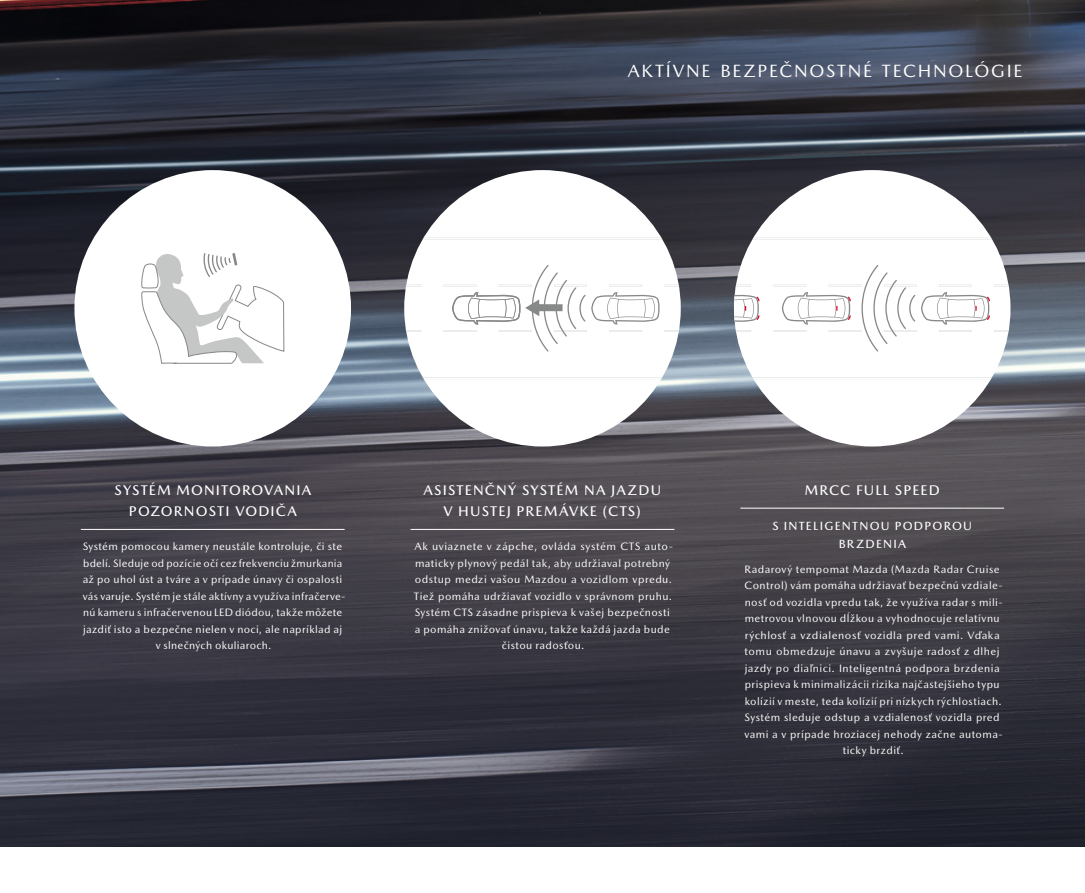
<style>
.page{position:relative;width:1085px;height:893px;background:#fff}
.page>*{position:absolute;margin:0;border:0;box-sizing:border-box;transform-origin:0 0}
.t1{font:18px "Mazda Type";letter-spacing:.1em;color:#fff}
.t2{font:500 14.25px/21px "Mazda Type";letter-spacing:.08em;color:#fff;text-align:center}
.t3{font:500 12px/17.2px "Mazda Type";letter-spacing:.105em;color:#fff;text-align:center}
.t4{font:10.8px/16.5px "Mazda Type";letter-spacing:.04em;color:#fff;text-align:center}
</style>
<div class="page">
<img style="left:0;top:0;width:1084px;height:846px">
<hr style="left:410px;top:529px;width:264px;height:1px;background:#fff">
<hr style="left:740px;top:508px;width:263px;height:1px;background:#fff">
<hr style="left:81px;top:529px;width:263px;height:1px;background:#fff">
<div style="left:74px;top:170px;width:277px;height:276px;background:#fff;border-radius:50%"></div>
<svg style="left:141px;top:253px;width:144px;height:111px"></svg>
<div style="left:733px;top:170px;width:277px;height:276px;background:#fff;border-radius:50%"></div>
<svg style="left:733px;top:237px;width:277px;height:142px"></svg>
<svg style="left:733px;top:265px;width:256px;height:87px"></svg>
<div style="left:404px;top:170px;width:276px;height:276px;background:#fff;border-radius:50%"></div>
<svg style="left:404px;top:237px;width:276px;height:142px"></svg>
<svg style="left:452px;top:265px;width:207px;height:87px"></svg>
<h1 class="t1" style="left:627px;top:61px;width:396px">AKTÍVNE BEZPEČNOSTNÉ TECHNOLÓGIE</h1>
<h2 class="t2" style="left:114px;top:480px;width:198px">SYSTÉM MONITOROVANIA<br>POZORNOSTI VODIČA</h2>
<p class="t4" style="left:83px;top:538px;width:264px">Systém pomocou kamery neustále kontroluje, či ste bdelí. Sleduje od pozície očí cez frekvenciu žmurkania až po uhol úst a tváre a v prípade únavy či ospalosti vás varuje. Systém je stále aktívny a využíva infračerve&shy;nú kameru s infračervenou LED diódou, takže môžete jazdiť isto a bezpečne nielen v noci, ale napríklad aj v slnečných okuliaroch.</p>
<h2 class="t2" style="left:423px;top:480px;width:239px">ASISTENČNÝ SYSTÉM NA JAZDU<br>V HUSTEJ PREMÁVKE (CTS)</h2>
<p class="t4" style="left:414px;top:538px;width:260px">Ak uviaznete v zápche, ovláda systém CTS auto&shy;maticky plynový pedál tak, aby udržiaval potrebný odstup medzi vašou Mazdou a vozidlom vpredu.<br>Tiež pomáha udržiavať vozidlo v správnom pruhu.<br>Systém CTS zásadne prispieva k vašej bezpečnosti a pomáha znižovať únavu, takže každá jazda bude čistou radosťou.</p>
<h2 class="t2" style="left:804px;top:480px;width:136px">MRCC FULL SPEED</h2>
<p class="t3" style="left:772px;top:518px;width:201px">S INTELIGENTNOU PODPOROU<br>BRZDENIA</p>
<p class="t4" style="left:744px;top:561px;width:260px">Radarový tempomat Mazda (Mazda Radar Cruise Control) vám pomáha udržiavať bezpečnú vzdiale&shy;nosť od vozidla vpredu tak, že využíva radar s mili&shy;metrovou vlnovou dĺžkou a vyhodnocuje relatívnu rýchlosť a vzdialenosť vozidla pred vami. Vďaka tomu obmedzuje únavu a zvyšuje radosť z dlhej jazdy po diaľnici. Inteligentná podpora brzdenia prispieva k minimalizácii rizika najčastejšieho typu kolízií v meste, teda kolízií pri nízkych rýchlostiach.<br>Systém sleduje odstup a vzdialenosť vozidla pred vami a v prípade hroziacej nehody začne automa&shy;ticky brzdiť.</p>
</div>
